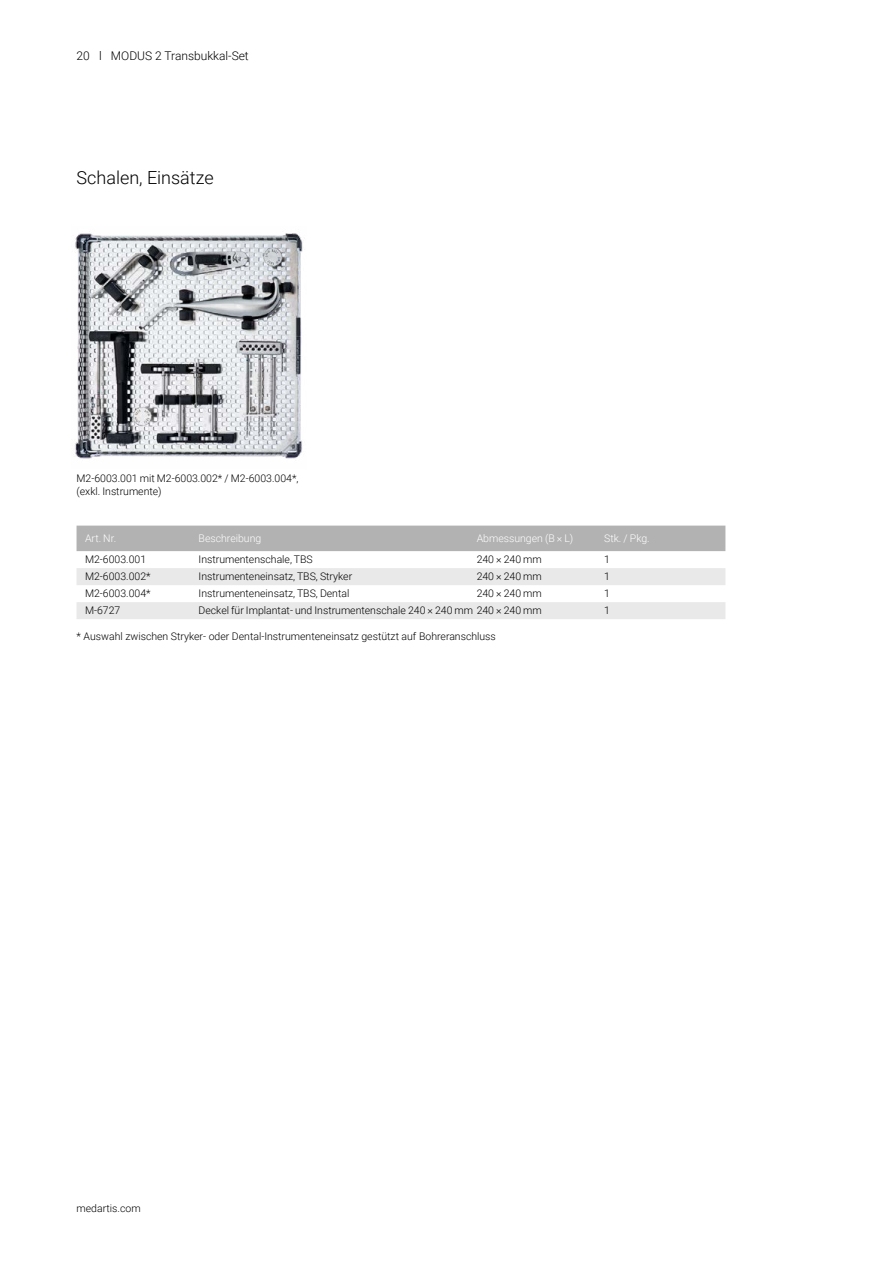
<style>
.page{position:relative;width:893px;height:1263px;background:#fff}
.page>*{position:absolute;margin:0;border:0;box-sizing:border-box;transform-origin:0 0}
.t1{font:300 18px "Roboto";color:#000}
.t2{font:300 12px "Roboto";color:#000}
.t3{font:300 10.5px/12.6px "Roboto";color:#000}
.t4{font:300 10.5px "Roboto";color:#fff}
</style>
<div class="page">
<div style="left:77px;top:526px;width:648px;height:25px;background:#b3b2b2"></div>
<svg style="left:77px;top:568px;width:648px;height:51px"></svg>
<img style="left:75px;top:233px;width:228px;height:226px">
<p class="t2" style="left:77px;top:47px;width:174px">20 l MODUS 2 Transbukkal-Set</p>
<h1 class="t1" style="left:77px;top:165px;width:139px">Schalen, Einsätze</h1>
<p class="t3" style="left:77px;top:472px;width:223px">M2-6003.001 mit M2-6003.002* / M2-6003.004*, (exkl. Instrumente)</p>
<p class="t4" style="left:85px;top:531px;width:33px">Art. Nr.</p>
<p class="t4" style="left:199px;top:531px;width:64px">Beschreibung</p>
<p class="t4" style="left:477px;top:531px;width:98px">Abmessungen (B × L)</p>
<p class="t4" style="left:604px;top:531px;width:47px">Stk. / Pkg.</p>
<p class="t3" style="left:85px;top:553px;width:63px">M2-6003.001</p>
<p class="t3" style="left:199px;top:553px;width:116px">Instrumentenschale, TBS</p>
<p class="t3" style="left:477px;top:553px;width:67px">240 × 240 mm</p>
<p class="t3" style="left:604px;top:553px;width:7px">1</p>
<p class="t3" style="left:85px;top:570px;width:67px">M2-6003.002*</p>
<p class="t3" style="left:199px;top:570px;width:155px">Instrumenteneinsatz, TBS, Stryker</p>
<p class="t3" style="left:477px;top:570px;width:67px">240 × 240 mm</p>
<p class="t3" style="left:604px;top:570px;width:7px">1</p>
<p class="t3" style="left:85px;top:587px;width:67px">M2-6003.004*</p>
<p class="t3" style="left:199px;top:587px;width:152px">Instrumenteneinsatz, TBS, Dental</p>
<p class="t3" style="left:477px;top:587px;width:67px">240 × 240 mm</p>
<p class="t3" style="left:604px;top:587px;width:7px">1</p>
<p class="t3" style="left:85px;top:604px;width:37px">M-6727</p>
<p class="t3" style="left:199px;top:604px;width:345px">Deckel für Implantat- und Instrumentenschale 240 × 240 mm 240 × 240 mm</p>
<p class="t3" style="left:604px;top:604px;width:7px">1</p>
<p class="t3" style="left:77px;top:630px;width:421px">* Auswahl zwischen Stryker- oder Dental-Instrumenteneinsatz gestützt auf Bohreranschluss</p>
<p class="t3" style="left:77px;top:1201px;width:66px">medartis.com</p>
</div>
